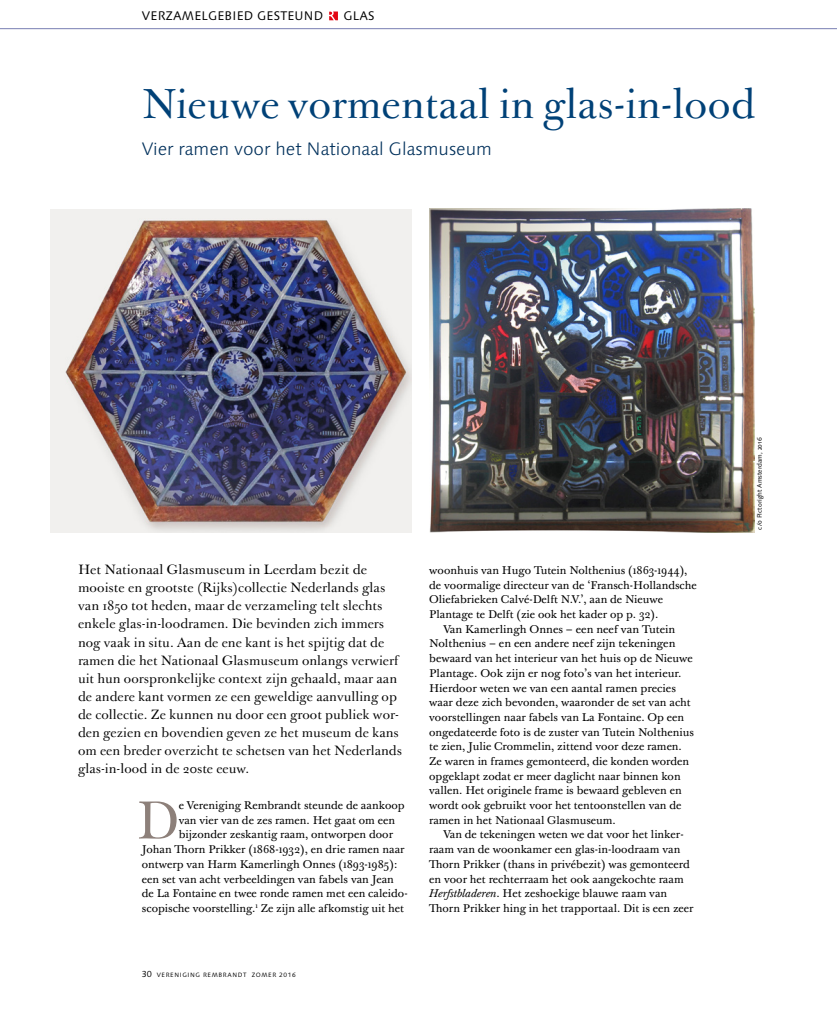
<style>
.page{position:relative;width:837px;height:1028px;background:#fff}
.page>*{position:absolute;margin:0;border:0;box-sizing:border-box;transform-origin:0 0}
._1b_Initiaal{font:52px "Baskerville 120 Pro";color:#8d807a}
.c_KOP_Artikel_Basker{font:40.62px "Baskerville 120 Pro";color:#004177}
.d_Onderkop_syntax{font:300 18.12px "Syntax Next LT Pro";color:#00305b}
._2_intro_begin_aanko{font:13.12px/18.1px "Baskerville 120 Pro";letter-spacing:.005em;color:#000}
.a__artikel_tekst{font:12.5px "Syntax Next LT Pro";letter-spacing:.02em;color:#000}
._1a_platte_tekst__Aa{font:11px/14.8px "Baskerville 10 Pro";color:#000}
._1b_Initiaal-2{font:11px/14.8px "Baskerville 10 Pro";color:#000}
._7_bijschrift_tekst{font:6.5px "Syntax Next LT Pro";color:#000}
.t1{font:6.25px "Syntax Next LT Pro";letter-spacing:.1em;color:#000}
.s1{font-style:italic}
.s2{font-size:8.75px}
</style>
<div class="page">
<svg style="left:329px;top:12px;width:9px;height:8px"></svg>
<hr style="left:0;top:28px;width:836px;height:1px;background:#797fb3">
<img style="left:429px;top:208px;width:324px;height:324px">
<img style="left:51px;top:209px;width:360px;height:323px">
<p class="a__artikel_tekst" style="left:142px;top:8px;width:183px">VERZAMELGEBIED GESTEUND</p>
<p class="a__artikel_tekst" style="left:343px;top:8px;width:33px">GLAS</p>
<p class="c_KOP_Artikel_Basker" style="left:142px;top:79px;width:615px">Nieuwe vormentaal in glas-in-lood</p>
<p class="d_Onderkop_syntax" style="left:142px;top:138px;width:351px">Vier ramen voor het Nationaal Glasmuseum</p>
<p class="_2_intro_begin_aanko" style="left:78px;top:561px;width:325px">Het Nationaal Glasmuseum in Leerdam bezit de mooiste en grootste (Rijks)collectie Nederlands glas van 1850 tot heden, maar de verzameling telt slechts enkele glas-in-loodramen. Die bevinden zich immers nog vaak in situ. Aan de ene kant is het spijtig dat de ramen die het Nationaal Glasmuseum onlangs verwierf uit hun oorspronkelijke context zijn gehaald, maar aan de andere kant vormen ze een geweldige aanvulling op de collectie. Ze kunnen nu door een groot publiek wor&shy;den gezien en bovendien geven ze het museum de kans om een breder overzicht te schetsen van het Nederlands glas-in-lood in de 20ste eeuw.</p>
<p class="_1b_Initiaal" style="left:136px;top:787px;width:44px">D</p>
<p class="_1b_Initiaal-2" style="left:179px;top:798px;width:227px">e Vereniging Rembrandt steunde de aankoop</p>
<p class="_1b_Initiaal-2" style="left:179px;top:813px;width:218px">van vier van de zes ramen. Het gaat om een</p>
<p class="_1b_Initiaal-2" style="left:179px;top:827px;width:216px">bijzonder zeskantig raam, ontworpen door</p>
<p class="_1b_Initiaal-2" style="left:142px;top:842px;width:264px">Johan Thorn Prikker (1868-1932), en drie ramen naar</p>
<p class="_1b_Initiaal-2" style="left:142px;top:857px;width:257px">ontwerp van Harm Kamerlingh Onnes (1893-1985):</p>
<p class="_1b_Initiaal-2" style="left:142px;top:872px;width:253px">een set van acht verbeeldingen van fabels van Jean</p>
<p class="_1b_Initiaal-2" style="left:142px;top:886px;width:267px">de La Fontaine en twee ronde ramen met een caleido-</p>
<p class="_1b_Initiaal-2" style="left:142px;top:901px;width:263px">scopische voorstelling.<sup>1</sup> Ze zijn alle afkomstig uit het</p>
<p class="_1b_Initiaal-2" style="left:429px;top:563px;width:269px">woonhuis van Hugo Tutein Nolthenius (1863-1944), de voormalige directeur van de ‘Fransch-Hollandsche Oliefabrieken Calvé-Delft N.V.’, aan de Nieuwe Plantage te Delft (zie ook het kader op p. 32).</p>
<p class="_1a_platte_tekst__Aa" style="left:429px;top:622px;width:266px;text-indent:14px">Van Kamerlingh Onnes – een neef van Tutein Nolthenius – en een andere neef zijn tekeningen bewaard van het interieur van het huis op de Nieuwe Plantage. Ook zijn er nog foto’s van het interieur.<br>Hierdoor weten we van een aantal ramen precies waar deze zich bevonden, waaronder de set van acht voorstellingen naar fabels van La Fontaine. Op een ongedateerde foto is de zuster van Tutein Nolthenius te zien, Julie Crommelin, zittend voor deze ramen.<br>Ze waren in frames gemonteerd, die konden worden opgeklapt zodat er meer daglicht naar binnen kon vallen. Het originele frame is bewaard gebleven en wordt ook gebruikt voor het tentoonstellen van de ramen in het Nationaal Glasmuseum.</p>
<p class="_1a_platte_tekst__Aa" style="left:429px;top:828px;width:266px;text-indent:14px">Van de tekeningen weten we dat voor het linker&shy;raam van de woonkamer een glas-in-loodraam van Thorn Prikker (thans in privébezit) was gemonteerd en voor het rechterraam het ook aangekochte raam <span class="s1">Herfstbladeren</span>. Het zeshoekige blauwe raam van Thorn Prikker hing in het trapportaal. Dit is een zeer</p>
<p class="t1" style="left:142px;top:970px;width:155px"><span class="s2">30</span> VERENIGING REMBRANDT ZOMER 2016</p>
<p class="_7_bijschrift_tekst" style="left:755px;top:529px;width:93px;rotate:-90deg">c/0 Pictoright Amsterdam, 2016</p>
</div>
